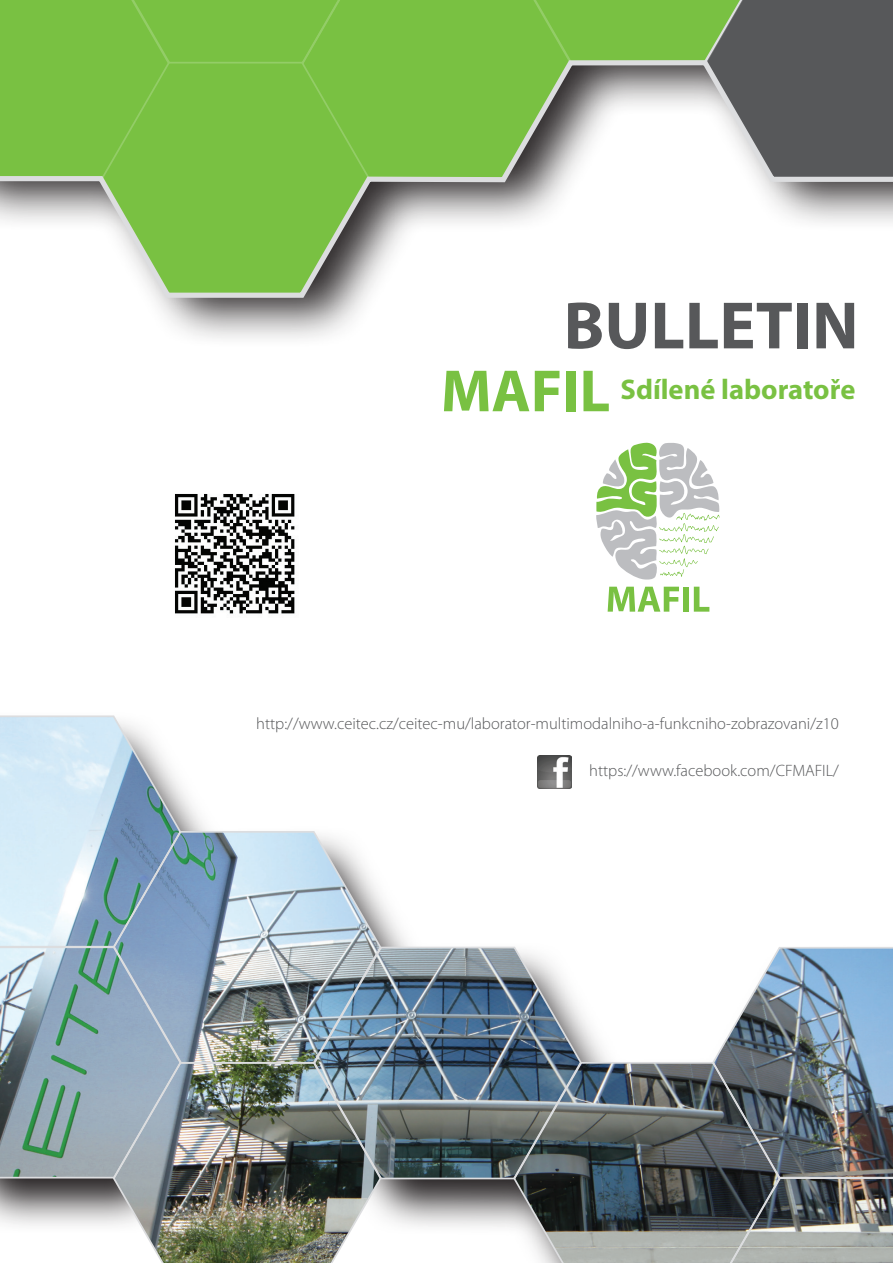
<style>
.page{position:relative;width:893px;height:1263px;background:#fff}
.page>*{position:absolute;margin:0;border:0;box-sizing:border-box;transform-origin:0 0}
.t1{font:700 67.5px "Myriad Pro";color:#57585a}
.t2{font:700 28.5px "Myriad Pro";color:#79c142}
.t3{font:300 16.5px "Myriad Pro";color:#57585a}
.s1{font-size:60px}
</style>
<div class="page">
<div style="left:0;top:0;width:893px;height:349px;background:#231f20;opacity:.95"></div>
<svg style="left:0;top:0;width:893px;height:300px"></svg>
<img style="left:0;top:755px;width:607px;height:473px">
<img style="left:183px;top:829px;width:199px;height:231px">
<img style="left:112px;top:1060px;width:270px;height:203px">
<img style="left:312px;top:945px;width:271px;height:235px">
<img style="left:714px;top:947px;width:179px;height:316px">
<svg style="left:0;top:715px;width:183px;height:464px;background:#a4bbc9"></svg>
<img style="left:512px;top:1060px;width:269px;height:203px">
<img style="left:537px;top:755px;width:34px;height:34px">
<img style="left:175px;top:494px;width:120px;height:120px">
<svg style="left:596px;top:443px;width:123px;height:137px"></svg>
<svg style="left:608px;top:587px;width:71px;height:25px"></svg>
<div style="left:683px;top:587px;width:6px;height:25px;background:#79c142"></div>
<svg style="left:694px;top:587px;width:15px;height:25px"></svg>
<h1 class="t1" style="left:564px;top:282px;width:296px">BULLETIN</h1>
<h2 class="t2" style="left:441px;top:371px;width:416px"><span class="s1">MAFIL</span> Sdílené laboratoře</h2>
<p class="t3" style="left:256px;top:714px;width:584px">http://www.ceitec.cz/ceitec-mu/laborator-multimodalniho-a-funkcniho-zobrazovani/z10</p>
<p class="t3" style="left:589px;top:761px;width:251px">https://www.facebook.com/CFMAFIL/</p>
</div>
